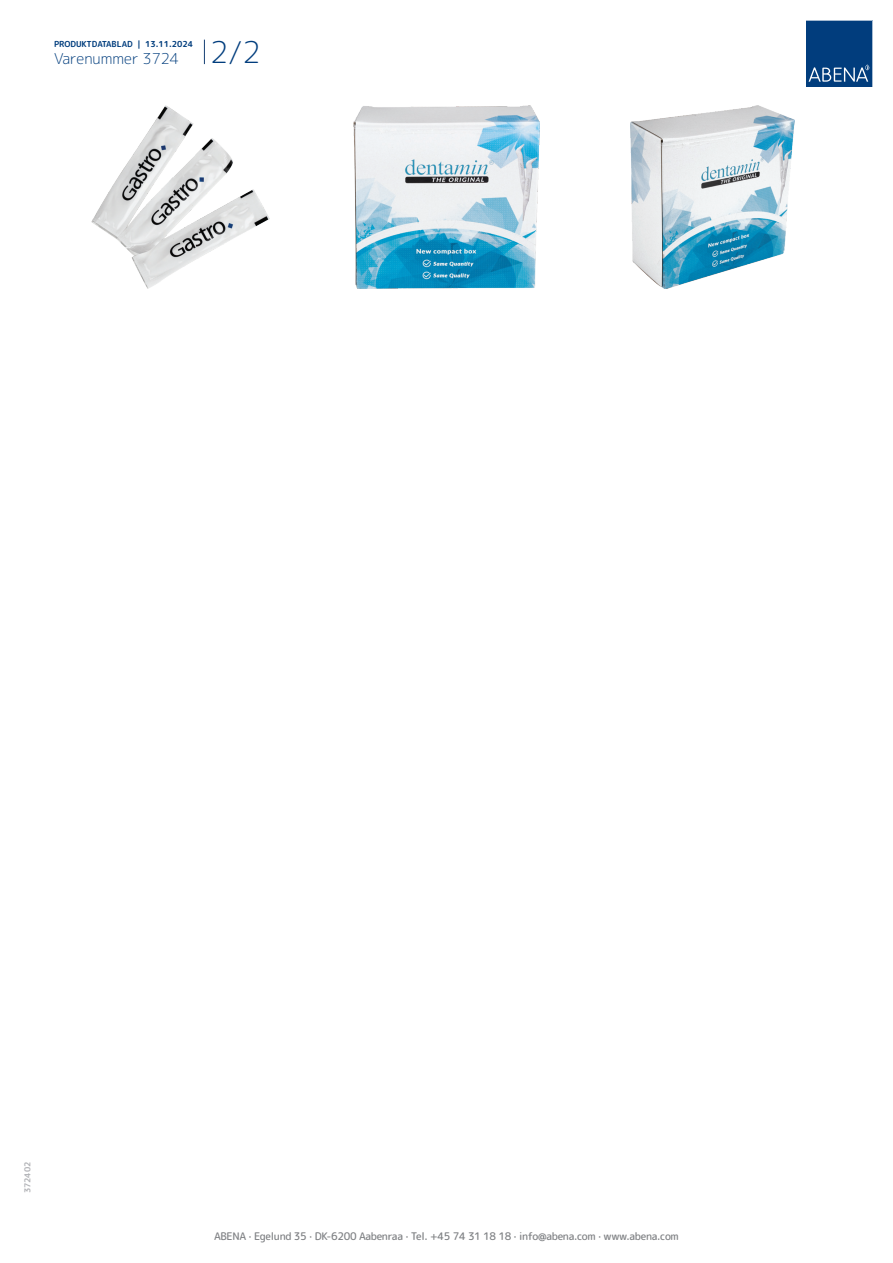
<style>
.page{position:relative;width:893px;height:1263px;background:#fff}
.page>*{position:absolute;margin:0;border:0;box-sizing:border-box;transform-origin:0 0}
.t1{font:300 15px "Rounded Mplus 1 c";color:#013d7d}
.t2{font:500 10.5px "Rounded Mplus 1 c";letter-spacing:-.03em;color:#808285}
.t3{font:700 8.25px "Rounded Mplus 1 c";color:#013d7d}
.t4{font:700 8.25px "Rounded Mplus 1 c";color:#b2b3b7}
.s1{font-size:30px}
</style>
<div class="page">
<svg style="left:204px;top:40px;width:1px;height:24px"></svg>
<svg style="left:806px;top:20px;width:67px;height:67px;background:#144b86"></svg>
<img style="left:91px;top:106px;width:179px;height:182px">
<img style="left:354px;top:106px;width:185px;height:182px">
<img style="left:631px;top:106px;width:163px;height:182px">
<p class="t3" style="left:54px;top:38px;width:141px">PRODUKTDATABLAD | 13.11.2024</p>
<h1 class="t1" style="left:54px;top:48px;width:208px">Varenummer 3724 <span class="s1">2/2</span></h1>
<p class="t4" style="left:22px;top:1193px;width:33px;rotate:-90deg">372402</p>
<p class="t2" style="left:214px;top:1229px;width:466px">ABENA · Egelund 35 · DK-6200 Aabenraa · Tel. +45 74 31 18 18 · info@abena.com · www.abena.com</p>
</div>
